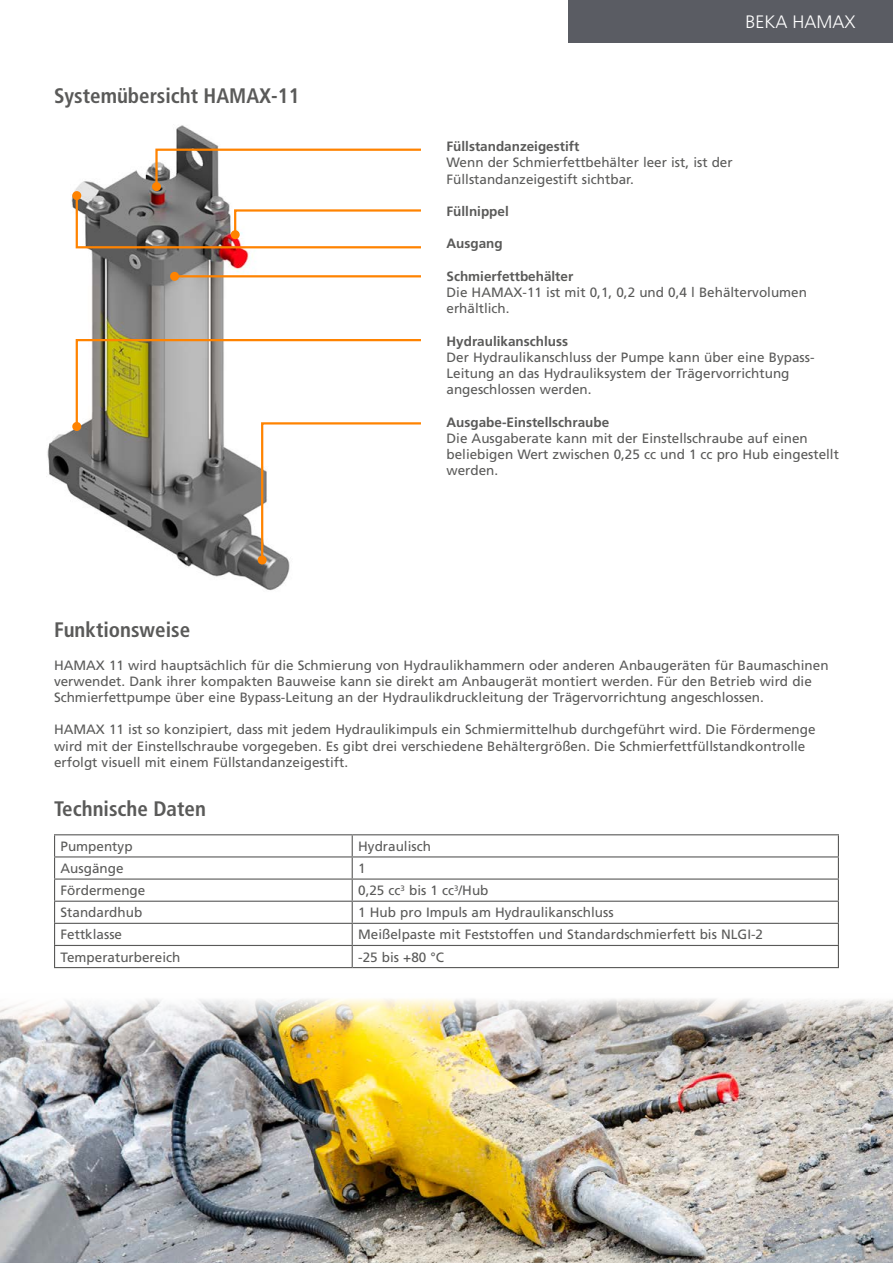
<style>
.page{position:relative;width:893px;height:1263px;background:#fff}
.page>*{position:absolute;margin:0;border:0;box-sizing:border-box;transform-origin:0 0}
.t1{font:700 condensed 21px "Frutiger LT Std";color:#5a5a59}
.t2{font:300 18px "Frutiger LT Std";color:#fff}
.t3{font:13.5px/16.2px "Frutiger LT Std";color:#5a5a59}
.t4{font:700 13.5px "Frutiger LT Std";color:#5a5a59}
</style>
<div class="page">
<img style="left:46px;top:125px;width:261px;height:466px">
<svg style="left:75px;top:147px;width:346px;height:103px"></svg>
<div style="left:72px;top:191px;width:9px;height:9px;background:#ff8300;border-radius:50%"></div>
<div style="left:72px;top:422px;width:9px;height:9px;background:#ff8300;border-radius:50%"></div>
<svg style="left:75px;top:338px;width:346px;height:224px"></svg>
<div style="left:258px;top:555px;width:9px;height:9px;background:#ff8300;border-radius:50%"></div>
<hr style="left:175px;top:275px;width:246px;height:2px;background:#ff8300">
<div style="left:170px;top:272px;width:9px;height:9px;background:#ff8300;border-radius:50%"></div>
<hr style="left:54px;top:834px;width:298px;height:1px;background:#5a5a59">
<hr style="left:352px;top:834px;width:487px;height:1px;background:#5a5a59">
<hr style="left:54px;top:856px;width:298px;height:1px;background:#5a5a59">
<hr style="left:352px;top:856px;width:487px;height:1px;background:#5a5a59">
<hr style="left:54px;top:878px;width:298px;height:2px;background:#5a5a59">
<hr style="left:352px;top:878px;width:487px;height:2px;background:#5a5a59">
<hr style="left:54px;top:901px;width:298px;height:1px;background:#5a5a59">
<hr style="left:352px;top:901px;width:487px;height:1px;background:#5a5a59">
<hr style="left:54px;top:923px;width:298px;height:1px;background:#5a5a59">
<hr style="left:352px;top:923px;width:487px;height:1px;background:#5a5a59">
<hr style="left:54px;top:945px;width:298px;height:1px;background:#5a5a59">
<svg style="left:54px;top:835px;width:1px;height:132px"></svg>
<hr style="left:352px;top:945px;width:487px;height:1px;background:#5a5a59">
<svg style="left:352px;top:835px;width:1px;height:132px"></svg>
<svg style="left:838px;top:835px;width:1px;height:132px"></svg>
<hr style="left:54px;top:967px;width:298px;height:1px;background:#5a5a59">
<hr style="left:352px;top:967px;width:487px;height:1px;background:#5a5a59">
<div style="left:568px;top:0;width:325px;height:43px;background:#5a5c63"></div>
<img style="left:0;top:999px;width:893px;height:264px">
<h1 class="t1" style="left:54px;top:83px;width:247px">Systemübersicht HAMAX-11</h1>
<h2 class="t2" style="left:745px;top:12px;width:112px">BEKA HAMAX</h2>
<p class="t4" style="left:446px;top:139px;width:134px">Füllstandanzeigestift</p>
<p class="t3" style="left:446px;top:155px;width:288px">Wenn der Schmierfettbehälter leer ist, ist der<br>Füllstandanzeigestift sichtbar.</p>
<p class="t4" style="left:446px;top:203px;width:64px">Füllnippel</p>
<p class="t4" style="left:446px;top:236px;width:58px">Ausgang</p>
<p class="t4" style="left:446px;top:268px;width:128px">Schmierfettbehälter</p>
<p class="t3" style="left:446px;top:284px;width:362px">Die HAMAX-11 ist mit 0,1, 0,2 und 0,4 l Behältervolumen erhältlich.</p>
<p class="t4" style="left:446px;top:333px;width:123px">Hydraulikanschluss</p>
<p class="t3" style="left:446px;top:349px;width:369px">Der Hydraulikanschluss der Pumpe kann über eine Bypass-<br>Leitung an das Hydrauliksystem der Trägervorrichtung angeschlossen werden.</p>
<p class="t4" style="left:446px;top:414px;width:164px">Ausgabe-Einstellschraube</p>
<p class="t3" style="left:446px;top:430px;width:394px">Die Ausgaberate kann mit der Einstellschraube auf einen beliebigen Wert zwischen 0,25 cc und 1 cc pro Hub eingestellt werden.</p>
<h1 class="t1" style="left:54px;top:617px;width:138px">Funktionsweise</h1>
<p class="t3" style="left:54px;top:657px;width:776px">HAMAX 11 wird hauptsächlich für die Schmierung von Hydraulikhammern oder anderen Anbaugeräten für Baumaschinen verwendet. Dank ihrer kompakten Bauweise kann sie direkt am Anbaugerät montiert werden. Für den Betrieb wird die<br>Schmierfettpumpe über eine Bypass-Leitung an der Hydraulikdruckleitung der Trägervorrichtung angeschlossen.</p>
<p class="t3" style="left:54px;top:722px;width:763px">HAMAX 11 ist so konzipiert, dass mit jedem Hydraulikimpuls ein Schmiermittelhub durchgeführt wird. Die Fördermenge wird mit der Einstellschraube vorgegeben. Es gibt drei verschiedene Behältergrößen. Die Schmierfettfüllstandkontrolle erfolgt visuell mit einem Füllstandanzeigestift.</p>
<h1 class="t1" style="left:54px;top:796px;width:153px">Technische Daten</h1>
<p class="t3" style="left:61px;top:838px;width:74px">Pumpentyp</p>
<p class="t3" style="left:358px;top:838px;width:74px">Hydraulisch</p>
<p class="t3" style="left:61px;top:860px;width:65px">Ausgänge</p>
<p class="t3" style="left:358px;top:860px;width:9px">1</p>
<p class="t3" style="left:61px;top:882px;width:86px">Fördermenge</p>
<p class="t3" style="left:358px;top:882px;width:132px">0,25 cc<sup>3</sup> bis 1 cc<sup>3</sup>/Hub</p>
<p class="t3" style="left:61px;top:904px;width:83px">Standardhub</p>
<p class="t3" style="left:358px;top:904px;width:257px">1 Hub pro Impuls am Hydraulikanschluss</p>
<p class="t3" style="left:61px;top:927px;width:63px">Fettklasse</p>
<p class="t3" style="left:358px;top:927px;width:406px">Meißelpaste mit Feststoffen und Standardschmierfett bis NLGI-2</p>
<p class="t3" style="left:61px;top:949px;width:121px">Temperaturbereich</p>
<p class="t3" style="left:358px;top:949px;width:87px">-25 bis +80 °C</p>
</div>
